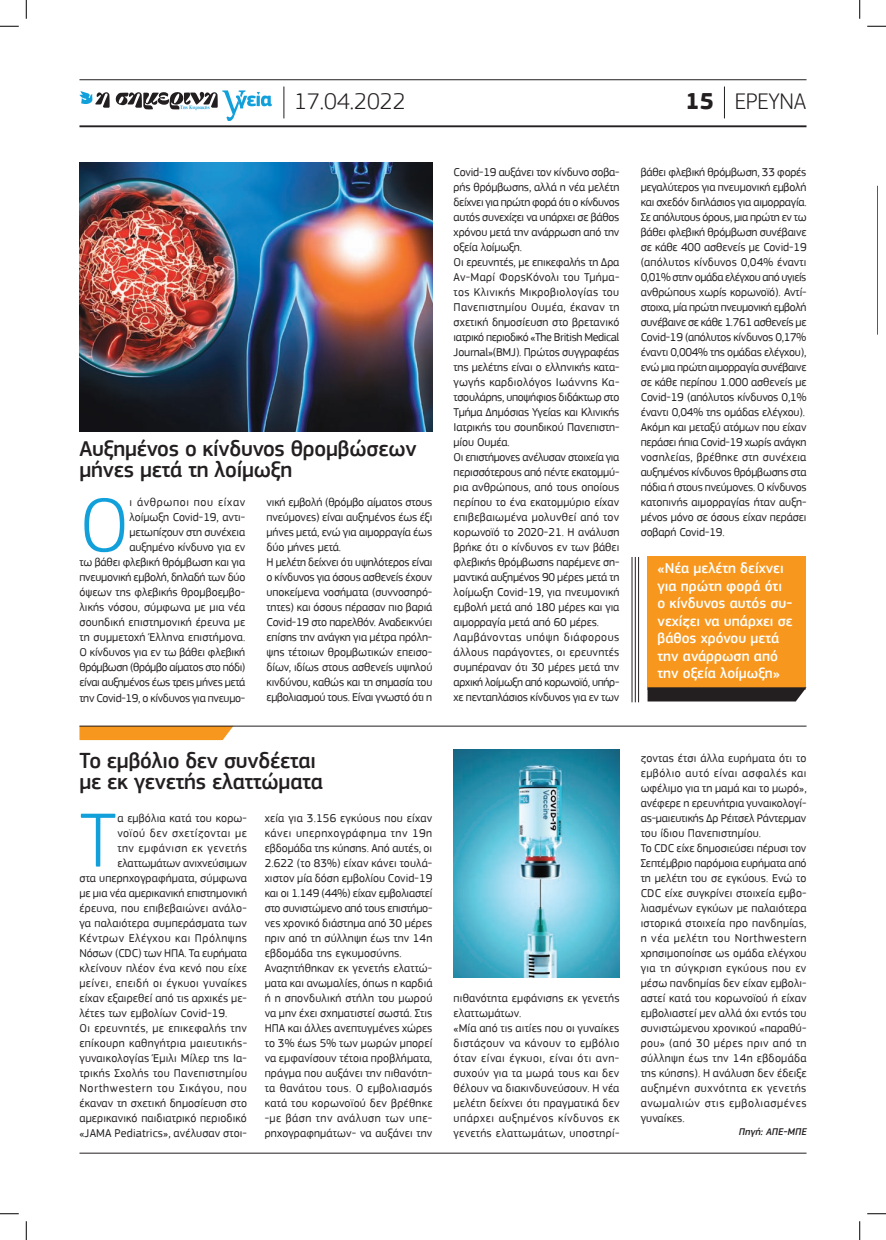
<style>
.page{position:relative;width:886px;height:1240px;background:#fff}
.page>*{position:absolute;margin:0;border:0;box-sizing:border-box;transform-origin:0 0}
.t1{font:300 79.75px "PF Square Sans Pro";color:#12a0db}
.t2{font:300 23.75px "PF Square Sans Pro";letter-spacing:-.005em;color:#231f20}
.t3{font:500 22.5px/21.2px "PF Square Sans Pro";letter-spacing:-.01em;color:#231f20}
.t4{font:500 15px/17.5px "PF Square Sans Pro";color:#fff}
.t5{font:11.88px/15px "PF Square Sans Pro";color:#231f20}
.t6{font:11.88px "PF Square Sans Pro";letter-spacing:.025em;color:#231f20}
.t7{font:11.88px "PF Square Sans Pro";letter-spacing:.02em;color:#231f20}
.t8{font:11.88px "PF Square Sans Pro";letter-spacing:.045em;color:#231f20}
.t9{font:11.88px "PF Square Sans Pro";letter-spacing:.035em;color:#231f20}
.t10{font:11.88px "PF Square Sans Pro";letter-spacing:.03em;color:#231f20}
.t11{font:11.88px "PF Square Sans Pro";letter-spacing:.055em;color:#231f20}
.t12{font:11.88px "PF Square Sans Pro";letter-spacing:.04em;color:#231f20}
.t13{font:italic 500 10px "PF Square Sans Pro";color:#231f20}
.t14{font:700 5px "PF Document";color:#12a0db}
.s1{font-weight:700}
</style>
<div class="page">
<hr style="left:79px;top:79px;width:727px;height:1px;background:#231f20">
<hr style="left:79px;top:125px;width:727px;height:2px;background:#231f20">
<svg style="left:79px;top:90px;width:192px;height:31px"></svg>
<hr style="left:283px;top:86px;width:1px;height:32px;background:#231f20">
<hr style="left:724px;top:86px;width:1px;height:32px;background:#231f20">
<div style="left:79px;top:727px;width:154px;height:13px;background:#f7971d"></div>
<hr style="left:79px;top:726px;width:727px;height:1px;background:#231f20">
<div style="left:647px;top:556px;width:158px;height:133px;background:#f7971d"></div>
<hr style="left:631px;top:557px;width:1px;height:145px;background:#231f20">
<hr style="left:634px;top:557px;width:1px;height:145px;background:#231f20">
<hr style="left:638px;top:557px;width:1px;height:145px;background:#231f20">
<svg style="left:647px;top:687px;width:159px;height:14px;background:#2e2826"></svg>
<hr style="left:877px;top:186px;width:1px;height:149px;background:#231f20">
<hr style="left:79px;top:1152px;width:727px;height:1px;background:#231f20">
<img style="left:453px;top:749px;width:166px;height:228px">
<img style="left:79px;top:163px;width:353px;height:269px">
<svg style="left:0;top:25px;width:19px;height:2px"></svg>
<svg style="left:867px;top:25px;width:18px;height:2px"></svg>
<svg style="left:0;top:1213px;width:19px;height:1px"></svg>
<svg style="left:867px;top:1213px;width:18px;height:1px"></svg>
<svg style="left:25px;top:0;width:2px;height:19px"></svg>
<svg style="left:25px;top:1221px;width:2px;height:19px"></svg>
<svg style="left:859px;top:0;width:1px;height:19px"></svg>
<svg style="left:859px;top:1221px;width:1px;height:19px"></svg>
<p class="t14" style="left:180px;top:104px;width:31px">Της Κυριακής</p>
<p class="t2" style="left:294px;top:87px;width:113px">17.04.2022</p>
<p class="t2" style="left:685px;top:87px;width:122px"><span class="s1">15</span> ΕΡΕΥΝΑ</p>
<p class="t3" style="left:79px;top:438px;width:338px">Αυξημένος ο κίνδυνος θρομβώσεων μήνες μετά τη λοίμωξη</p>
<p class="t1" style="left:79px;top:478px;width:51px">O</p>
<p class="t5" style="left:79px;top:495px;width:167px;text-align:right">ι άνθρωποι που είχαν<br>λοίμωξη Covid-19, αντι&shy;μετωπίζουν στη συνέχεια<br>αυξημένο κίνδυνο για εν<br>τω βάθει φλεβική θρόμβωση και για πνευμονική εμβολή, δηλαδή των δύο όψεων της φλεβικής θρομβοεμβο&shy;λικής νόσου, σύμφωνα με μια νέα σουηδική επιστημονική έρευνα με τη συμμετοχή Έλληνα επιστήμονα.<br>Ο κίνδυνος για εν τω βάθει φλεβική θρόμβωση (θρόμβο αίματος στο πόδι) είναι αυξημένος έως τρεις μήνες μετά την Covid-19, ο κίνδυνος για πνευμο-</p>
<p class="t5" style="left:266px;top:495px;width:167px">νική εμβολή (θρόμβο αίματος στους πνεύμονες) είναι αυξημένος έως έξι μήνες μετά, ενώ για αιμορραγία έως δύο μήνες μετά.<br>Η μελέτη δείχνει ότι υψηλότερος είναι ο κίνδυνος για όσους ασθενείς έχουν υποκείμενα νοσήματα (συννοσηρό&shy;τητες) και όσους πέρασαν πιο βαριά Covid-19 στο παρελθόν. Αναδεικνύει επίσης την ανάγκη για μέτρα πρόλη&shy;ψης τέτοιων θρομβωτικών επεισο&shy;δίων, ιδίως στους ασθενείς υψηλού κινδύνου, καθώς και τη σημασία του εμβολιασμού τους. Είναι γνωστό ότι η</p>
<p class="t3" style="left:79px;top:750px;width:245px">Το εμβόλιο δεν συνδέεται με εκ γενετής ελαττώματα</p>
<p class="t1" style="left:79px;top:793px;width:39px">T</p>
<p class="t5" style="left:117px;top:810px;width:131px">α εμβόλια κατά του κορω-</p>
<p class="t8" style="left:117px;top:825px;width:131px">νοϊού δεν σχετίζονται με</p>
<p class="t8" style="left:117px;top:840px;width:131px">την εμφάνιση εκ γενετής</p>
<p class="t5" style="left:117px;top:855px;width:131px">ελαττωμάτων ανιχνεύσιμων</p>
<p class="t5" style="left:79px;top:870px;width:169px">στα υπερηχογραφήματα, σύμφωνα</p>
<p class="t5" style="left:79px;top:885px;width:169px">με μια νέα αμερικανική επιστημονική</p>
<p class="t7" style="left:79px;top:900px;width:169px">έρευνα, που επιβεβαιώνει ανάλο-</p>
<p class="t5" style="left:79px;top:915px;width:169px">γα παλαιότερα συμπεράσματα των</p>
<p class="t12" style="left:79px;top:930px;width:169px">Κέντρων Ελέγχου και Πρόληψης</p>
<p class="t5" style="left:79px;top:945px;width:169px">Νόσων (CDC) των ΗΠΑ. Τα ευρήματα</p>
<p class="t7" style="left:79px;top:960px;width:169px">κλείνουν πλέον ένα κενό που είχε</p>
<p class="t9" style="left:79px;top:975px;width:169px">μείνει, επειδή οι έγκυοι γυναίκες</p>
<p class="t5" style="left:79px;top:990px;width:169px">είχαν εξαιρεθεί από τις αρχικές με-</p>
<p class="t5" style="left:79px;top:1005px;width:149px">λέτες των εμβολίων Covid-19.</p>
<p class="t10" style="left:79px;top:1020px;width:169px">Οι ερευνητές, με επικεφαλής την</p>
<p class="t6" style="left:79px;top:1035px;width:169px">επίκουρη καθηγήτρια μαιευτικής-</p>
<p class="t5" style="left:79px;top:1050px;width:169px">γυναικολογίας Έμιλι Μίλερ της Ια-</p>
<p class="t6" style="left:79px;top:1065px;width:169px">τρικής Σχολής του Πανεπιστημίου</p>
<p class="t11" style="left:79px;top:1080px;width:169px">Northwestern του Σικάγου, που</p>
<p class="t5" style="left:79px;top:1095px;width:169px">έκαναν τη σχετική δημοσίευση στο</p>
<p class="t5" style="left:79px;top:1110px;width:169px">αμερικανικό παιδιατρικό περιοδικό</p>
<p class="t5" style="left:79px;top:1125px;width:169px">«JAMA Pediatrics», ανέλυσαν στοι-</p>
<p class="t5" style="left:265px;top:810px;width:169px">χεία για 3.156 εγκύους που είχαν κάνει υπερηχογράφημα την 19η εβδομάδα της κύησης. Από αυτές, οι<br>2.622 (το 83%) είχαν κάνει τουλά&shy;χιστον μία δόση εμβολίου Covid-19 και οι 1.149 (44%) είχαν εμβολιαστεί στο συνιστώμενο από τους επιστήμο&shy;νες χρονικό διάστημα από 30 μέρες πριν από τη σύλληψη έως την 14η εβδομάδα της εγκυμοσύνης.<br>Αναζητήθηκαν εκ γενετής ελαττώ&shy;ματα και ανωμαλίες, όπως η καρδιά ή η σπονδυλική στήλη του μωρού να μην έχει σχηματιστεί σωστά. Στις<br>ΗΠΑ και άλλες ανεπτυγμένες χώρες το 3% έως 5% των μωρών μπορεί να εμφανίσουν τέτοια προβλήματα, πράγμα που αυξάνει την πιθανότη&shy;τα θανάτου τους. Ο εμβολιασμός κατά του κορωνοϊού δεν βρέθηκε -με βάση την ανάλυση των υπε&shy;ρηχογραφημάτων- να αυξάνει την</p>
<p class="t5" style="left:453px;top:165px;width:167px">Covid-19 αυξάνει τον κίνδυνο σοβα&shy;ρής θρόμβωσης, αλλά η νέα μελέτη δείχνει για πρώτη φορά ότι ο κίνδυνος αυτός συνεχίζει να υπάρχει σε βάθος χρόνου μετά την ανάρρωση από την οξεία λοίμωξη.<br>Οι ερευνητές, με επικεφαλής τη Δρα<br>Αν-Μαρί ΦορςΚόνολι του Τμήμα&shy;τος Κλινικής Μικροβιολογίας του<br>Πανεπιστημίου Ουμέα, έκαναν τη σχετική δημοσίευση στο βρετανικό ιατρικό περιοδικό «The British Medical<br>Journal»(BMJ). Πρώτος συγγραφέας της μελέτης είναι ο ελληνικής κατα&shy;γωγής καρδιολόγος Ιωάννης Κα&shy;τσουλάρης, υποψήφιος διδάκτωρ στο<br>Τμήμα Δημόσιας Υγείας και Κλινικής<br>Ιατρικής του σουηδικού Πανεπιστη&shy;μίου Ουμέα.<br>Οι επιστήμονες ανέλυσαν στοιχεία για περισσότερους από πέντε εκατομμύ&shy;ρια ανθρώπους, από τους οποίους περίπου το ένα εκατομμύριο είχαν επιβεβαιωμένα μολυνθεί από τον κορωνοϊό το 2020-21. Η ανάλυση βρήκε ότι ο κίνδυνος εν των βάθει φλεβικής θρόμβωσης παρέμενε ση&shy;μαντικά αυξημένος 90 μέρες μετά τη λοίμωξη Covid-19, για πνευμονική εμβολή μετά από 180 μέρες και για αιμορραγία μετά από 60 μέρες.<br>Λαμβάνοντας υπόψη διάφορους άλλους παράγοντες, οι ερευνητές συμπέραναν ότι 30 μέρες μετά την αρχική λοίμωξη από κορωνοϊό, υπήρ&shy;χε πενταπλάσιος κίνδυνος για εν των</p>
<p class="t5" style="left:640px;top:165px;width:167px">βάθει φλεβική θρόμβωση, 33 φορές μεγαλύτερος για πνευμονική εμβολή και σχεδόν διπλάσιος για αιμορραγία.<br>Σε απόλυτους όρους, μια πρώτη εν τω βάθει φλεβική θρόμβωση συνέβαινε σε κάθε 400 ασθενείς με Covid-19 (απόλυτος κίνδυνος 0,04% έναντι 0,01% στην ομάδα ελέγχου από υγιείς ανθρώπους χωρίς κορωνοϊό). Αντί&shy;στοιχα, μία πρώτη πνευμονική εμβολή συνέβαινε σε κάθε 1.761 ασθενείς με Covid-19 (απόλυτος κίνδυνος 0,17% έναντι 0,004% της ομάδας ελέγχου), ενώ μια πρώτη αιμορραγία συνέβαινε σε κάθε περίπου 1.000 ασθενείς με Covid-19 (απόλυτος κίνδυνος 0,1% έναντι 0,04% της ομάδας ελέγχου).<br>Ακόμη και μεταξύ ατόμων που είχαν περάσει ήπια Covid-19 χωρίς ανάγκη νοσηλείας, βρέθηκε στη συνέχεια αυξημένος κίνδυνος θρόμβωσης στα πόδια ή στους πνεύμονες. Ο κίνδυνος κατοπινής αιμορραγίας ήταν αυξη&shy;μένος μόνο σε όσους είχαν περάσει σοβαρή Covid-19.</p>
<p class="t4" style="left:657px;top:560px;width:137px">«Νέα μελέτη δείχνει για πρώτη φορά ότι ο κίνδυνος αυτός συ&shy;νεχίζει να υπάρχει σε βάθος χρόνου μετά την ανάρρωση από την οξεία λοίμωξη»</p>
<p class="t5" style="left:453px;top:990px;width:167px">πιθανότητα εμφάνισης εκ γενετής ελαττωμάτων.<br>«Μία από τις αιτίες που οι γυναίκες διστάζουν να κάνουν το εμβόλιο όταν είναι έγκυοι, είναι ότι ανη&shy;συχούν για τα μωρά τους και δεν θέλουν να διακινδυνεύσουν. Η νέα μελέτη δείχνει ότι πραγματικά δεν υπάρχει αυξημένος κίνδυνος εκ γενετής ελαττωμάτων, υποστηρί-</p>
<p class="t5" style="left:640px;top:750px;width:167px">ζοντας έτσι άλλα ευρήματα ότι το εμβόλιο αυτό είναι ασφαλές και ωφέλιμο για τη μαμά και το μωρό», ανέφερε η ερευνήτρια γυναικολογί&shy;ας-μαιευτικής Δρ Ρέιτσελ Ράντερμαν του ίδιου Πανεπιστημίου.<br>Το CDC είχε δημοσιεύσει πέρυσι τον<br>Σεπτέμβριο παρόμοια ευρήματα από τη μελέτη του σε εγκύους. Ενώ το<br>CDC είχε συγκρίνει στοιχεία εμβο&shy;λιασμένων εγκύων με παλαιότερα ιστορικά στοιχεία προ πανδημίας, η νέα μελέτη του Northwestern χρησιμοποίησε ως ομάδα ελέγχου για τη σύγκριση εγκύους που εν μέσω πανδημίας δεν είχαν εμβολι&shy;αστεί κατά του κορωνοϊού ή είχαν εμβολιαστεί μεν αλλά όχι εντός του συνιστώμενου χρονικού «παραθύ&shy;ρου» (από 30 μέρες πριν από τη σύλληψη έως την 14η εβδομάδα της κύησης). Η ανάλυση δεν έδειξε αυξημένη συχνότητα εκ γενετής ανωμαλιών στις εμβολιασμένες γυναίκες.</p>
<p class="t13" style="left:738px;top:1126px;width:72px">Πηγή: ΑΠΕ-ΜΠΕ</p>
</div>
